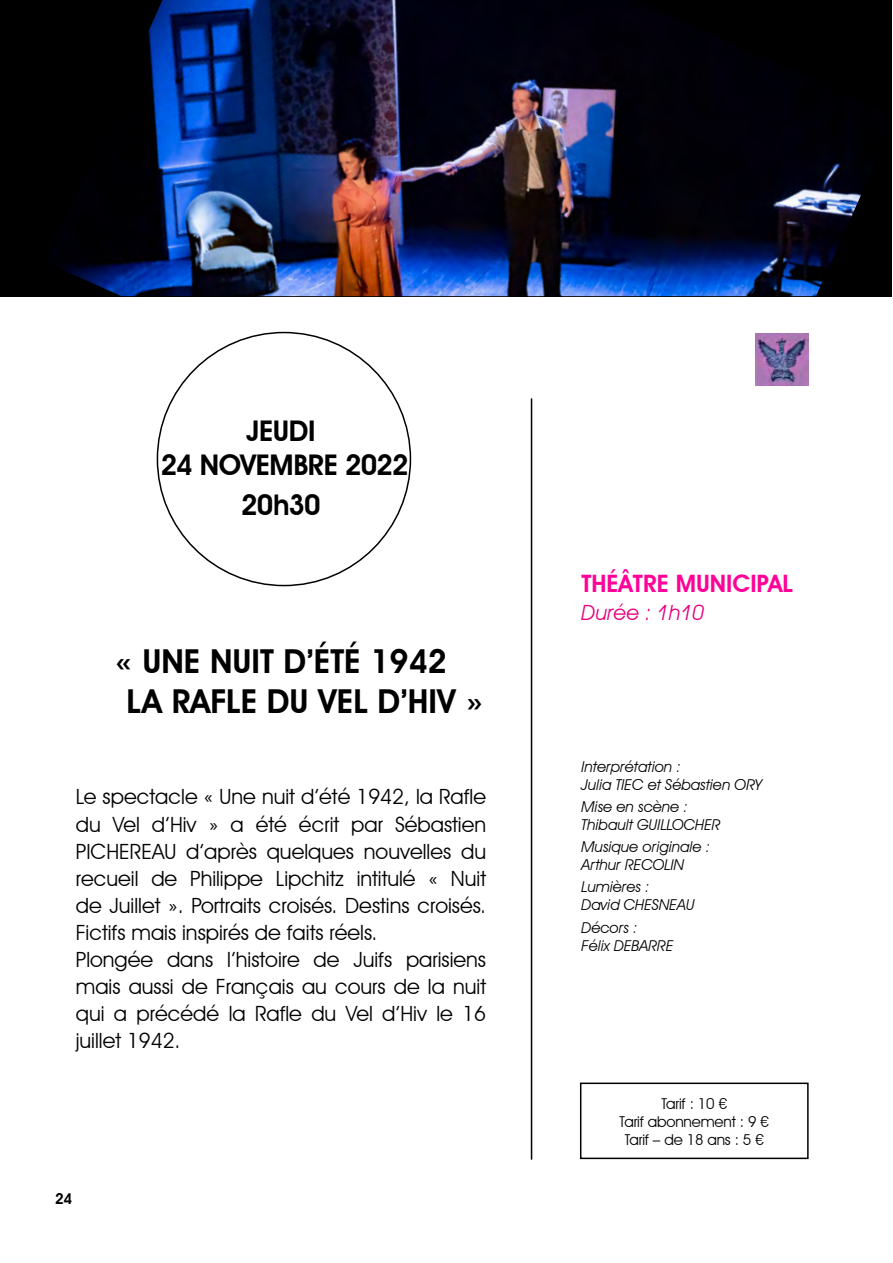
<style>
.page{position:relative;width:893px;height:1263px;background:#fff}
.page>*{position:absolute;margin:0;border:0;box-sizing:border-box;transform-origin:0 0}
.t1{font:600 33px/39.6px "Avant Garde IT Cby BT";color:#000}
.t2{font:600 28.5px/34.2px "Avant Garde IT Cby BT";letter-spacing:-.015em;color:#000;text-align:center}
.t3{font:600 24px "Avant Garde IT Cby BT";color:#ff0298}
.t4{font:21px/27px "Avant Garde IT Cby BT";color:#000}
.t5{font:italic 21px "Avant Garde IT Cby BT";color:#e6007d}
.t6{font:italic 15px/18px "Avant Garde IT Cby BT";color:#000}
.t7{font:15px/18px "Avant Garde IT Cby BT";letter-spacing:-.01em;color:#000;text-align:center}
.t8{font:600 15px "Avant Garde IT Cby BT";color:#000}
</style>
<div class="page">
<img style="left:756px;top:333px;width:53px;height:53px">
<hr style="left:531px;top:398px;width:1px;height:762px;background:#000">
<div style="left:580px;top:1082px;width:229px;height:77px;border:2px solid #000"></div>
<div style="left:0;top:0;width:891px;height:296px;background:#000"></div>
<img style="left:59px;top:0;width:802px;height:296px">
<h2 class="t2" style="left:161px;top:413px;width:249px">JEUDI<br>24 NOVEMBRE 2022</h2>
<h2 class="t2" style="left:241px;top:487px;width:81px">20h30</h2>
<h1 class="t1" style="left:127px;top:641px;width:358px;text-indent:-12px">« UNE NUIT D’ÉTÉ 1942<br>LA RAFLE DU VEL D’HIV »</h1>
<p class="t4" style="left:76px;top:783px;width:412px">Le spectacle « Une nuit d’été 1942, la Rafle du Vel d’Hiv » a été écrit par Sébastien PICHEREAU d’après quelques nouvelles du recueil de Philippe Lipchitz intitulé « Nuit de Juillet ». Portraits croisés. Destins croisés.<br>Fictifs mais inspirés de faits réels.<br>Plongée dans l’histoire de Juifs parisiens mais aussi de Français au cours de la nuit qui a précédé la Rafle du Vel d’Hiv le 16 juillet 1942.</p>
<p class="t8" style="left:55px;top:1190px;width:19px">24</p>
<p class="t3" style="left:581px;top:569px;width:213px">THÉÂTRE MUNICIPAL</p>
<p class="t5" style="left:581px;top:600px;width:124px">Durée : 1h10</p>
<p class="t6" style="left:581px;top:757px;width:182px">Interprétation :<br>Julia TIEC et Sébastien ORY</p>
<p class="t6" style="left:581px;top:797px;width:141px">Mise en scène :<br>Thibault GUILLOCHER</p>
<p class="t6" style="left:581px;top:838px;width:130px">Musique originale :<br>Arthur RECOLIN</p>
<p class="t6" style="left:581px;top:878px;width:115px">Lumières :<br>David CHESNEAU</p>
<p class="t6" style="left:581px;top:918px;width:94px">Décors :<br>Félix DEBARRE</p>
<p class="t7" style="left:620px;top:1094px;width:151px">Tarif : 10 €<br>Tarif abonnement : 9 €<br>Tarif – de 18 ans : 5 €</p>
</div>
